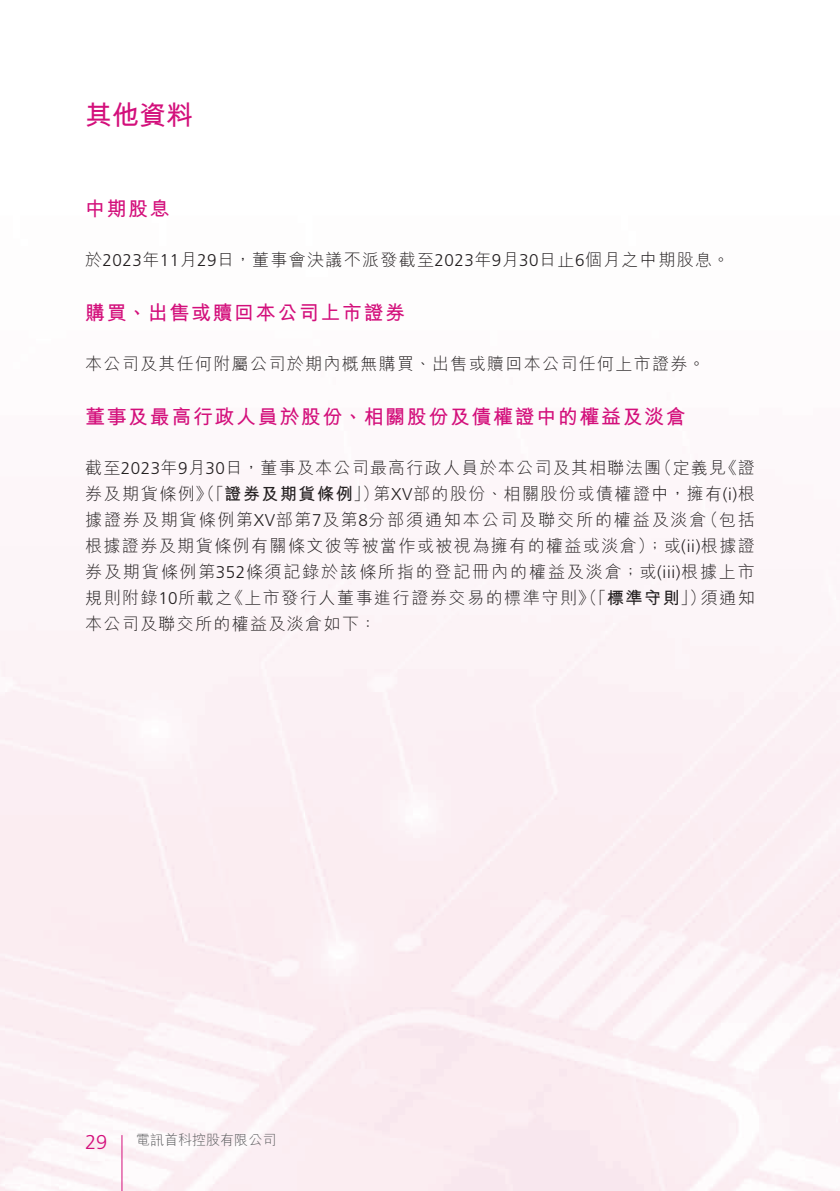
<style>
.page{position:relative;width:840px;height:1191px;background:#fff}
.page>*{position:absolute;margin:0;border:0;box-sizing:border-box;transform-origin:0 0}
.t1{font:700 27px "M Hei HK";color:#d30f7b}
.t2{font:700 20px "M Hei HK";letter-spacing:.08em;color:#d30f7b}
.t3{font:300 20px "Frutiger LT Std";color:#d30f7b}
.t4{font:300 17px/26px "M Hei HK";letter-spacing:.085em;color:#231f20}
.t5{font:300 17px "M Hei HK";letter-spacing:.11em;color:#231f20}
.t6{font:300 14px "M Hei HK";color:#57585a}
.s1{font-family:"Frutiger LT Std"}
.s2{font-weight:700}
</style>
<div class="page">
<hr style="left:121px;top:1135px;width:1px;height:56px;background:#d30f7b">
<h1 class="t1" style="left:85px;top:95px;width:109px">其他資料</h1>
<p class="t2" style="left:85px;top:194px;width:86px">中期股息</p>
<p class="t4" style="left:85px;top:246px;width:645px">於<span class="s1">2023</span>年<span class="s1">11</span>月<span class="s1">29</span>日，董事會決議不派發截至<span class="s1">2023</span>年 月<span class="s1">9 30</span>日止<span class="s1">6</span>個月之中期股息。</p>
<p class="t2" style="left:85px;top:298px;width:321px">購買、出售或贖回本公司上市證券</p>
<p class="t4" style="left:85px;top:350px;width:621px">本公司及其任何附屬公司於期內概無購買、出售或贖回本公司任何上市證券。</p>
<p class="t2" style="left:85px;top:402px;width:602px">董事及最高行政人員於股份、相關股份及債權證中的權益及淡倉</p>
<p class="t4" style="left:373px;top:454px;width:382px;text-indent:-288px">截至<span class="s1">2023</span>年 月<span class="s1">9 30</span>日，董事及本公司最高行政人員於本公司及其相聯法團<br>第<span class="s1">XV</span>部的股份、相關股份或債權證中，擁有 根<span class="s1">)i(</span></p>
<p class="t4" style="left:655px;top:454px;width:72px">（定義見</p>
<p class="t4" style="left:720px;top:454px;width:36px">《證</p>
<p class="t4" style="left:85px;top:480px;width:295px">券及期貨條例》（「<span class="s2">證券及期貨條例</span>」）</p>
<p class="t4" style="left:701px;top:506px;width:55px">（包括</p>
<p class="t5" style="left:85px;top:507px;width:622px">據證券及期貨條例第<span class="s1">XV</span>部第<span class="s1">7</span>及第<span class="s1">8</span>分部須通知本公司及聯交所的權益及淡倉</p>
<p class="t4" style="left:85px;top:532px;width:670px">根據證券及期貨條例有關條文彼等被當作或被視為擁有的權益或淡倉）；或 <span class="s1">)i i(</span> 根據證</p>
<p class="t5" style="left:85px;top:559px;width:671px">券及期貨條例第<span class="s1">352</span>條須記錄於該條所指的登記冊內的權益及淡倉；或<span class="s1">(iii)</span>根據上市</p>
<p class="t4" style="left:700px;top:584px;width:56px">須通知</p>
<p class="t4" style="left:227px;top:584px;width:480px">《上市發行人董事進行證券交易的標準守則》（「<span class="s2">標準守則</span>」）</p>
<p class="t4" style="left:85px;top:584px;width:293px">規則附錄<span class="s1">10</span>所載之<br>本公司及聯交所的權益及淡倉如下：</p>
<p class="t3" style="left:85px;top:1131px;width:24px">29</p>
<p class="t6" style="left:136px;top:1130px;width:141px">電訊首科控股有限公司</p>
</div>
